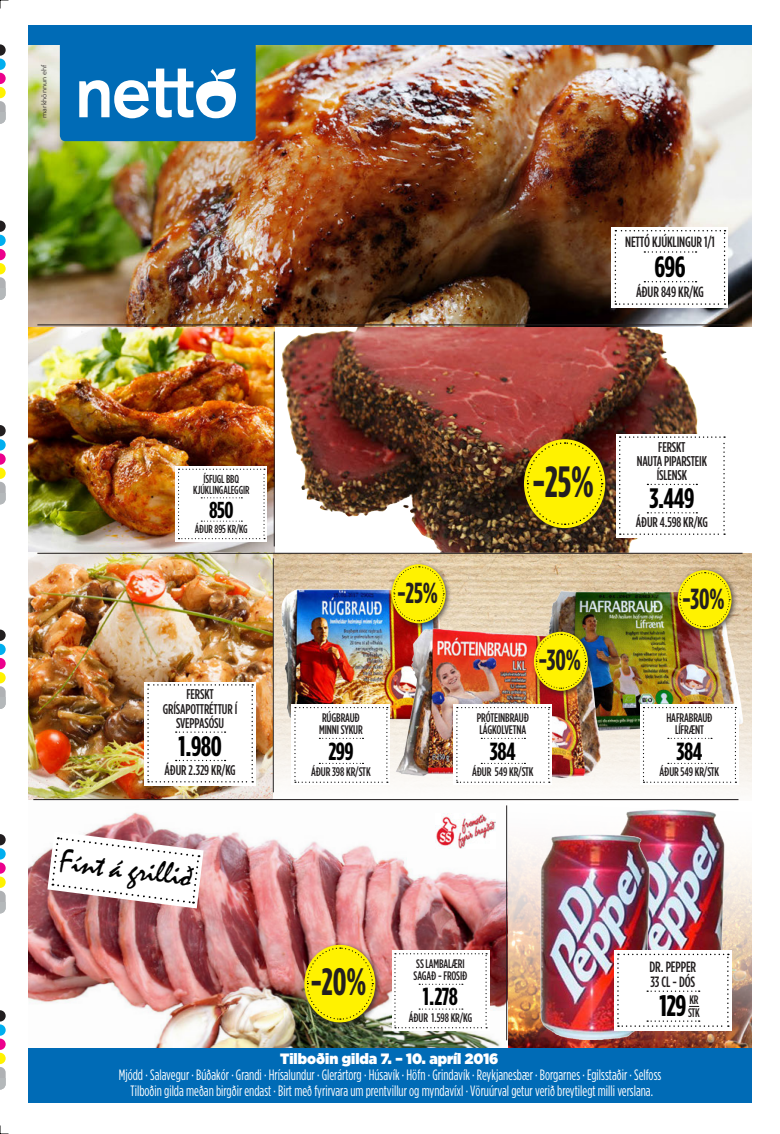
<style>
.page{position:relative;width:780px;height:1134px;background:#fff}
.page>*{position:absolute;margin:0;border:0;box-sizing:border-box;transform-origin:0 0}
.t1{font:700 condensed 43.7px "Gotham HTF";color:#231f20;scale:.92 1}
.t2{font:700 condensed 38.2px "Gotham HTF";color:#231f20;scale:.92 1}
.t3{font:32.2px "Mistral";color:#000}
.t4{font:700 condensed 29.6px "Gotham HTF";color:#000}
.t5{font:700 condensed 29.4px "Gotham HTF";color:#000}
.t6{font:700 condensed 29px "Gotham HTF";color:#231f20;scale:.92 1}
.t7{font:700 condensed 28.1px "Gotham HTF";letter-spacing:-.02em;color:#000}
.t8{font:700 condensed 24.8px "Gotham HTF";letter-spacing:-.02em;color:#000}
.t9{font:700 condensed 24.6px "Gotham HTF";color:#000}
.t10{font:700 condensed 23px "Gotham HTF";color:#000}
.t11{font:condensed 15px/16px "Gotham HTF";color:#fff;text-align:center;scale:.92 1}
.t12{font:900 15px "Gotham HTF";color:#fff;scale:.92 1}
.t13{font:500 condensed 14.9px/14.9px "Gotham HTF";letter-spacing:-.01em;color:#231f20;scale:.96 1}
.t14{font:500 condensed 14.8px "Gotham HTF";letter-spacing:-.01em;color:#231f20;scale:.96 1}
.t15{font:500 condensed 14.1px/14.1px "Gotham HTF";letter-spacing:-.01em;color:#231f20;text-align:center;scale:.96 1}
.t16{font:500 condensed 12.5px/12.5px "Gotham HTF";letter-spacing:-.01em;color:#231f20;scale:.96 1}
.t17{font:500 condensed 12.4px/12.4px "Gotham HTF";letter-spacing:-.01em;color:#231f20;scale:.96 1}
.t18{font:500 condensed 11.6px/11.6px "Gotham HTF";letter-spacing:-.01em;color:#231f20;text-align:center;scale:.96 1}
.t19{font:6.9px "A62 AD+QWHRNC+Avenir Next";color:#231f20}
</style>
<div class="page">
<img style="left:28px;top:326px;width:246px;height:227px">
<img style="left:28px;top:553px;width:723px;height:495px">
<img style="left:528px;top:570px;width:223px;height:179px">
<img style="left:255px;top:564px;width:221px;height:190px">
<img style="left:384px;top:611px;width:231px;height:178px">
<img style="left:281px;top:326px;width:423px;height:227px">
<img style="left:28px;top:45px;width:723px;height:281px">
<hr style="left:37px;top:324px;width:705px;height:1px;background:#231f20">
<hr style="left:37px;top:553px;width:705px;height:1px;background:#231f20">
<hr style="left:33px;top:799px;width:705px;height:1px;background:#231f20">
<hr style="left:274px;top:332px;width:1px;height:214px;background:#231f20">
<hr style="left:506px;top:805px;width:1px;height:235px;background:#231f20">
<hr style="left:273px;top:558px;width:1px;height:234px;background:#231f20">
<div style="left:611px;top:227px;width:117px;height:81px;background:#fff"></div>
<svg style="left:614px;top:230px;width:111px;height:75px"></svg>
<div style="left:616px;top:435px;width:111px;height:103px;background:#fff"></div>
<svg style="left:619px;top:436px;width:106px;height:99px"></svg>
<div style="left:521px;top:436px;width:91px;height:99px;background:#231f20;opacity:.75"></div>
<svg style="left:524px;top:439px;width:81px;height:89px"></svg>
<svg style="left:526px;top:442px;width:77px;height:84px"></svg>
<div style="left:144px;top:682px;width:112px;height:103px;background:#fff"></div>
<svg style="left:147px;top:684px;width:106px;height:98px"></svg>
<div style="left:640px;top:704px;width:98px;height:81px;background:#fff"></div>
<svg style="left:643px;top:707px;width:93px;height:76px"></svg>
<div style="left:454px;top:704px;width:98px;height:81px;background:#fff"></div>
<svg style="left:456px;top:707px;width:93px;height:76px"></svg>
<div style="left:292px;top:704px;width:98px;height:81px;background:#fff"></div>
<svg style="left:294px;top:707px;width:94px;height:76px"></svg>
<div style="left:388px;top:561px;width:65px;height:70px;background:#231f20;opacity:.75"></div>
<svg style="left:391px;top:564px;width:54px;height:59px"></svg>
<svg style="left:393px;top:566px;width:51px;height:56px"></svg>
<div style="left:530px;top:628px;width:65px;height:70px;background:#231f20;opacity:.75"></div>
<svg style="left:535px;top:633px;width:51px;height:56px"></svg>
<div style="left:674px;top:567px;width:64px;height:70px;background:#231f20;opacity:.75"></div>
<svg style="left:677px;top:570px;width:54px;height:59px"></svg>
<svg style="left:679px;top:572px;width:51px;height:56px"></svg>
<div style="left:392px;top:951px;width:97px;height:80px;background:#fff"></div>
<svg style="left:394px;top:953px;width:93px;height:75px"></svg>
<div style="left:301px;top:941px;width:81px;height:89px;background:#231f20;opacity:.75"></div>
<svg style="left:304px;top:945px;width:71px;height:77px"></svg>
<svg style="left:306px;top:947px;width:67px;height:73px"></svg>
<svg style="left:47px;top:831px;width:157px;height:77px"></svg>
<img style="left:436px;top:814px;width:59px;height:35px">
<img style="left:603px;top:805px;width:128px;height:146px">
<img style="left:528px;top:830px;width:128px;height:210px">
<div style="left:614px;top:951px;width:117px;height:80px;background:#fff"></div>
<svg style="left:617px;top:954px;width:111px;height:73px"></svg>
<svg style="left:60px;top:45px;width:196px;height:96px"></svg>
<div style="left:28px;top:26px;width:723px;height:19px;background:#006bb6"></div>
<div style="left:28px;top:1048px;width:723px;height:55px;background:#006bb6"></div>
<svg style="left:176px;top:466px;width:91px;height:75px"></svg>
<svg style="left:178px;top:469px;width:87px;height:70px"></svg>
<svg style="left:0;top:44px;width:6px;height:68px"></svg>
<div style="left:0;top:112px;width:6px;height:12px;background:#b4b8ba"></div>
<svg style="left:0;top:1010px;width:6px;height:68px"></svg>
<div style="left:0;top:1078px;width:6px;height:11px;background:#b4b8ba"></div>
<svg style="left:0;top:834px;width:6px;height:68px"></svg>
<div style="left:0;top:902px;width:6px;height:11px;background:#b4b8ba"></div>
<svg style="left:0;top:629px;width:6px;height:69px"></svg>
<div style="left:0;top:698px;width:6px;height:11px;background:#b4b8ba"></div>
<svg style="left:0;top:425px;width:6px;height:68px"></svg>
<div style="left:0;top:493px;width:6px;height:11px;background:#b4b8ba"></div>
<svg style="left:0;top:221px;width:6px;height:68px"></svg>
<div style="left:0;top:289px;width:6px;height:11px;background:#b4b8ba"></div>
<svg style="left:0;top:0;width:9px;height:9px"></svg>
<svg style="left:0;top:1125px;width:9px;height:9px"></svg>
<p class="t19" style="left:38px;top:118px;width:54px;rotate:-90deg">markhönnun ehf</p>
<p class="t14" style="left:625px;top:234px;width:95px">NETTÓ KJÚKLINGUR 1/1</p>
<p class="t14" style="left:636px;top:283px;width:72px">ÁÐUR 849 KR/KG</p>
<h3 class="t5" style="left:654px;top:250px;width:33px">696</h3>
<p class="t18" style="left:193px;top:472px;width:60px">ÍSFUGL BBQ<br>KJÚKLINGALEGGIR</p>
<p class="t18" style="left:195px;top:523px;width:56px">ÁÐUR 895 KR/KG</p>
<h3 class="t10" style="left:209px;top:496px;width:26px">850</h3>
<p class="t15" style="left:163px;top:687px;width:79px">FERSKT<br>GRÍSAPOTTRÉTTUR Í<br>SVEPPASÓSU</p>
<p class="t15" style="left:165px;top:762px;width:75px">ÁÐUR 2.329 KR/KG</p>
<h3 class="t7" style="left:178px;top:730px;width:45px">1.980</h3>
<h3 class="t3" style="left:62px;top:842px;width:134px;rotate:7deg">Fínt á grillið</h3>
<h3 class="t6" style="left:397px;top:576px;width:46px">-25%</h3>
<p class="t16" style="left:319px;top:711px;width:47px">RÚGBRAUÐ<br>MINNI SYKUR</p>
<p class="t16" style="left:311px;top:765px;width:64px">ÁÐUR 398 KR/STK</p>
<h3 class="t8" style="left:328px;top:737px;width:27px">299</h3>
<h1 class="t1" style="left:532px;top:457px;width:68px">-25%</h1>
<h3 class="t6" style="left:538px;top:644px;width:48px">-30%</h3>
<p class="t16" style="left:476px;top:711px;width:56px">PRÓTEINBRAUÐ<br>LÁGKOLVETNA</p>
<p class="t16" style="left:472px;top:765px;width:66px">ÁÐUR 549 KR/STK</p>
<h3 class="t8" style="left:490px;top:737px;width:27px">384</h3>
<p class="t15" style="left:636px;top:439px;width:75px">FERSKT<br>NAUTA PIPARSTEIK<br>ÍSLENSK</p>
<p class="t15" style="left:636px;top:515px;width:76px">ÁÐUR 4.598 KR/KG</p>
<h3 class="t7" style="left:649px;top:483px;width:47px">3.449</h3>
<h3 class="t6" style="left:682px;top:582px;width:48px">-30%</h3>
<p class="t16" style="left:666px;top:711px;width:50px;text-align:center">HAFRABRAUÐ<br>LÍFRÆNT</p>
<p class="t16" style="left:659px;top:765px;width:64px">ÁÐUR 549 KR/STK</p>
<h3 class="t8" style="left:676px;top:737px;width:27px">384</h3>
<h2 class="t2" style="left:310px;top:960px;width:62px">-20%</h2>
<p class="t17" style="left:413px;top:957px;width:57px">SS LAMBALÆRI<br>SAGAÐ - FROSIÐ</p>
<p class="t17" style="left:409px;top:1011px;width:67px">ÁÐUR 1.598 KR/KG</p>
<h3 class="t9" style="left:423px;top:983px;width:37px">1.278</h3>
<p class="t13" style="left:649px;top:958px;width:50px">DR. PEPPER<br>33 CL - DÓS</p>
<p class="t17" style="left:689px;top:993px;width:11px">KR</p>
<h3 class="t4" style="left:659px;top:989px;width:28px">129</h3>
<p class="t17" style="left:688px;top:1006px;width:14px">STK</p>
<p class="t12" style="left:280px;top:1050px;width:239px">Tilboðin gilda 7. – 10. apríl 2016</p>
<p class="t11" style="left:119px;top:1067px;width:591px">Mjódd · Salavegur · Búðakór · Grandi · Hrísalundur · Glerártorg · Húsavík · Höfn · Grindavík · Reykjanesbær · Borgarnes · Egilsstaðir · Selfoss<br>Tilboðin gilda meðan birgðir endast · Birt með fyrirvara um prentvillur og myndavíxl · Vöruúrval getur verið breytilegt milli verslana.</p>
</div>
